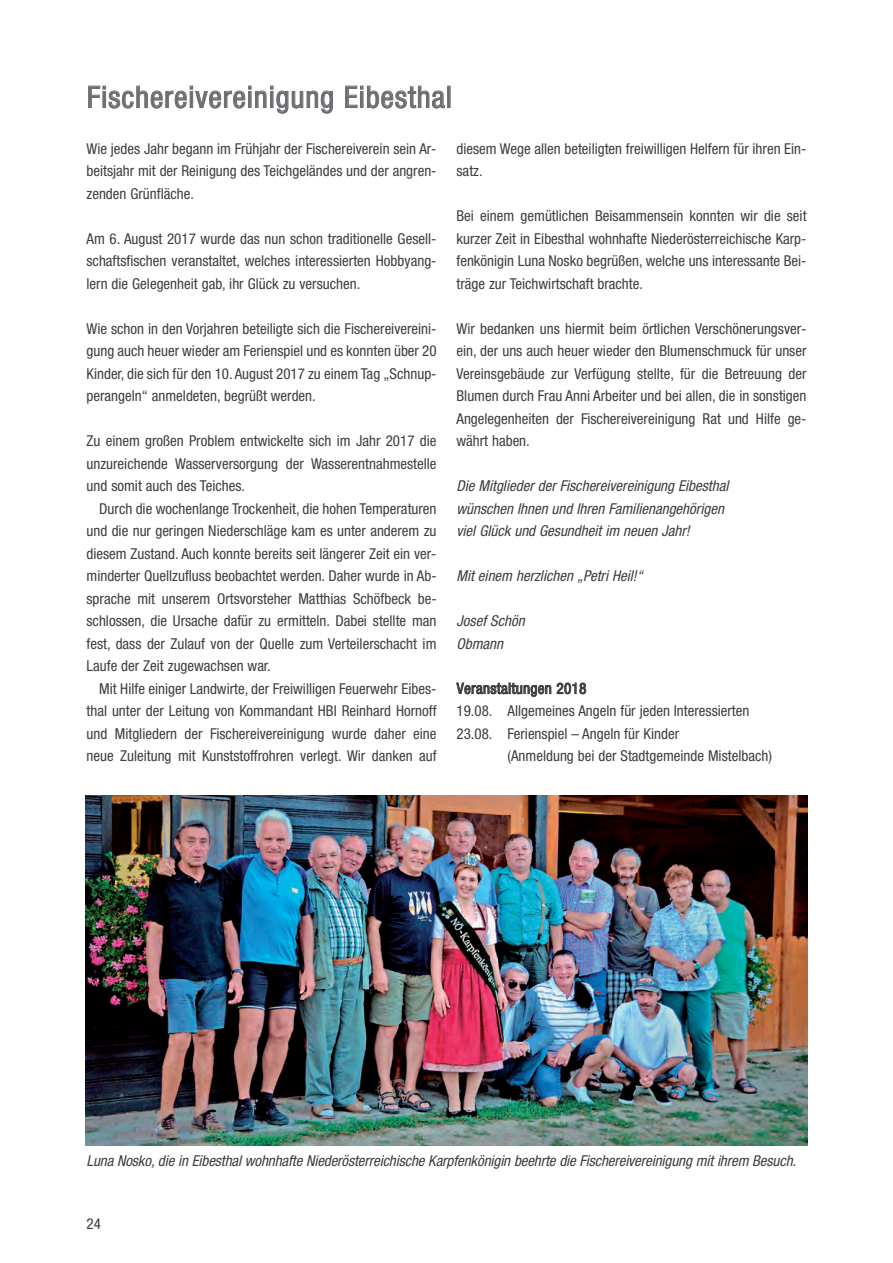
<style>
.page{position:relative;width:893px;height:1263px;background:#fff}
.page>*{position:absolute;margin:0;border:0;box-sizing:border-box;transform-origin:0 0}
.t1{font:condensed 30px "Helvetica Neue";letter-spacing:.03em;color:#6c6d70}
.t2{font:condensed 15px/22.5px "Helvetica Neue";color:#3e3e3f;text-align:justify}
.t3{font:italic condensed 15px/22.5px "Helvetica Neue";letter-spacing:-.005em;color:#3e3e3f}
.t4{font:condensed 15px "Helvetica Neue";letter-spacing:.025em;color:#3e3e3f}
</style>
<div class="page">
<img style="left:85px;top:795px;width:723px;height:350px">
<p class="t1" style="left:87px;top:86px;width:366px">Fischereivereinigung Eibesthal</p>
<p class="t2" style="left:87px;top:138px;width:352px">Wie jedes Jahr begann im Frühjahr der Fischereiverein sein Ar&shy;beitsjahr mit der Reinigung des Teichgeländes und der angren&shy;zenden Grünfläche.</p>
<p class="t2" style="left:87px;top:228px;width:352px">Am 6. August 2017 wurde das nun schon traditionelle Gesell&shy;schaftsfischen veranstaltet, welches interessierten Hobbyang&shy;lern die Gelegenheit gab, ihr Glück zu versuchen.</p>
<p class="t2" style="left:87px;top:318px;width:352px">Wie schon in den Vorjahren beteiligte sich die Fischereivereini&shy;gung auch heuer wieder am Ferienspiel und es konnten über 20<br>Kinder, die sich für den 10. August 2017 zu einem Tag „Schnup&shy;perangeln“ anmeldeten, begrüßt werden.</p>
<p class="t2" style="left:87px;top:431px;width:351px">Zu einem großen Problem entwickelte sich im Jahr 2017 die</p>
<p class="t2" style="left:87px;top:453px;width:352px">unzureichende Wasserversorgung der Wasserentnahmestelle</p>
<p class="t2" style="left:87px;top:476px;width:160px">und somit auch des Teiches.</p>
<p class="t2" style="left:99px;top:498px;width:339px">Durch die wochenlange Trockenheit, die hohen Temperaturen</p>
<p class="t2" style="left:87px;top:521px;width:352px">und die nur geringen Niederschläge kam es unter anderem zu</p>
<p class="t2" style="left:87px;top:543px;width:351px">diesem Zustand. Auch konnte bereits seit längerer Zeit ein ver-</p>
<p class="t2" style="left:87px;top:566px;width:352px">minderter Quellzufluss beobachtet werden. Daher wurde in Ab-</p>
<p class="t2" style="left:87px;top:588px;width:352px">sprache mit unserem Ortsvorsteher Matthias Schöfbeck be-</p>
<p class="t2" style="left:87px;top:611px;width:351px">schlossen, die Ursache dafür zu ermitteln. Dabei stellte man</p>
<p class="t2" style="left:87px;top:633px;width:351px">fest, dass der Zulauf von der Quelle zum Verteilerschacht im</p>
<p class="t2" style="left:87px;top:656px;width:186px">Laufe der Zeit zugewachsen war.</p>
<p class="t2" style="left:99px;top:678px;width:339px">Mit Hilfe einiger Landwirte, der Freiwilligen Feuerwehr Eibes-</p>
<p class="t2" style="left:87px;top:701px;width:352px">thal unter der Leitung von Kommandant HBI Reinhard Hornoff</p>
<p class="t2" style="left:87px;top:723px;width:352px">und Mitgliedern der Fischereivereinigung wurde daher eine</p>
<p class="t2" style="left:87px;top:746px;width:351px">neue Zuleitung mit Kunststoffrohren verlegt. Wir danken auf</p>
<p class="t2" style="left:456px;top:138px;width:352px">diesem Wege allen beteiligten freiwilligen Helfern für ihren Ein&shy;satz.</p>
<p class="t2" style="left:456px;top:206px;width:352px">Bei einem gemütlichen Beisammensein konnten wir die seit kurzer Zeit in Eibesthal wohnhafte Niederösterreichische Karp&shy;fenkönigin Luna Nosko begrüßen, welche uns interessante Bei&shy;träge zur Teichwirtschaft brachte.</p>
<p class="t2" style="left:456px;top:318px;width:352px">Wir bedanken uns hiermit beim örtlichen Verschönerungsver&shy;ein, der uns auch heuer wieder den Blumenschmuck für unser Vereinsgebäude zur Verfügung stellte, für die Betreuung der Blumen durch Frau Anni Arbeiter und bei allen, die in sonstigen Angelegenheiten der Fischereivereinigung Rat und Hilfe ge&shy;währt haben.</p>
<p class="t3" style="left:456px;top:476px;width:276px">Die Mitglieder der Fischereivereinigung Eibesthal wünschen Ihnen und Ihren Familienangehörigen viel Glück und Gesundheit im neuen Jahr!</p>
<p class="t3" style="left:456px;top:566px;width:191px">Mit einem herzlichen „Petri Heil!“</p>
<p class="t3" style="left:456px;top:611px;width:72px">Josef Schön<br>Obmann</p>
<p class="t4" style="left:457px;top:683px;width:131px">Veranstaltungen 2018</p>
<p class="t2" style="left:456px;top:701px;width:294px">19.08. Allgemeines Angeln für jeden Interessierten</p>
<p class="t2" style="left:456px;top:723px;width:224px">23.08. Ferienspiel – Angeln für Kinder</p>
<p class="t2" style="left:507px;top:746px;width:266px">(Anmeldung bei der Stadtgemeinde Mistelbach)</p>
<p class="t3" style="left:87px;top:1151px;width:714px">Luna Nosko, die in Eibesthal wohnhafte Niederösterreichische Karpfenkönigin beehrte die Fischereivereinigung mit ihrem Besuch.</p>
<p class="t2" style="left:87px;top:1214px;width:16px">24</p>
</div>
